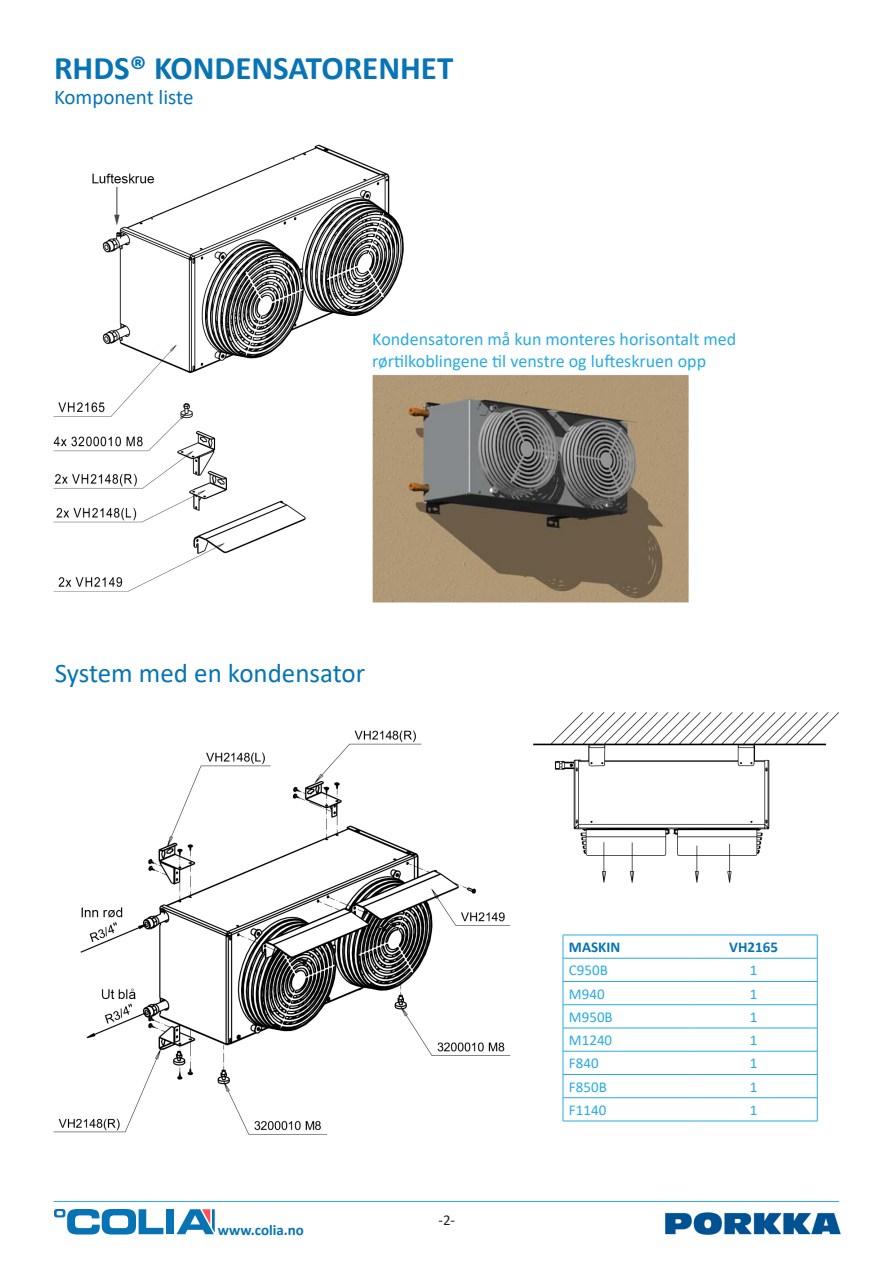
<style>
.page{position:relative;width:893px;height:1263px;background:#fff}
.page>*{position:absolute;margin:0;border:0;box-sizing:border-box;transform-origin:0 0}
.t1{font:700 33px "Calibri";color:#0674b6}
.t2{font:27px "Calibri";color:#0674b6}
.t3{font:21px "Calibri";color:#0674b6}
.t4{font:18px/21.6px "Calibri";color:#29abe2}
.t5{font:15px "Calibri";color:#29abe2}
.t6{font:700 15px "Calibri";color:#0674b6}
.t7{font:15px "Calibri";color:#231f20}
</style>
<div class="page">
<hr style="left:54px;top:1201px;width:785px;height:1px;background:#29abe2">
<svg style="left:54px;top:1209px;width:109px;height:25px"></svg>
<div style="left:166px;top:1209px;width:8px;height:25px;background:#0773b5"></div>
<svg style="left:177px;top:1209px;width:38px;height:25px"></svg>
<img style="left:666px;top:1212px;width:175px;height:22px">
<img style="left:53px;top:144px;width:786px;height:991px">
<hr style="left:563px;top:935px;width:127px;height:1px;background:#29abe2">
<hr style="left:690px;top:935px;width:127px;height:1px;background:#29abe2">
<hr style="left:563px;top:958px;width:127px;height:1px;background:#29abe2">
<hr style="left:690px;top:958px;width:127px;height:1px;background:#29abe2">
<hr style="left:563px;top:981px;width:127px;height:1px;background:#29abe2">
<hr style="left:690px;top:981px;width:127px;height:1px;background:#29abe2">
<hr style="left:563px;top:1004px;width:127px;height:1px;background:#29abe2">
<hr style="left:690px;top:1004px;width:127px;height:1px;background:#29abe2">
<hr style="left:563px;top:1028px;width:127px;height:1px;background:#29abe2">
<hr style="left:690px;top:1028px;width:127px;height:1px;background:#29abe2">
<hr style="left:563px;top:1051px;width:127px;height:1px;background:#29abe2">
<hr style="left:690px;top:1051px;width:127px;height:1px;background:#29abe2">
<hr style="left:563px;top:1074px;width:127px;height:1px;background:#29abe2">
<hr style="left:690px;top:1074px;width:127px;height:1px;background:#29abe2">
<hr style="left:563px;top:1097px;width:127px;height:1px;background:#29abe2">
<svg style="left:563px;top:935px;width:1px;height:186px"></svg>
<hr style="left:690px;top:1097px;width:127px;height:1px;background:#29abe2">
<svg style="left:817px;top:935px;width:1px;height:186px"></svg>
<hr style="left:563px;top:1121px;width:127px;height:1px;background:#29abe2">
<hr style="left:690px;top:1121px;width:127px;height:1px;background:#29abe2">
<p class="t1" style="left:54px;top:44px;width:401px">RHDS® KONDENSATORENHET</p>
<p class="t3" style="left:54px;top:82px;width:141px">Komponent liste</p>
<p class="t4" style="left:372px;top:328px;width:365px">Kondensatoren må kun monteres horisontalt med rørtilkoblingene til venstre og lufteskruen opp</p>
<p class="t2" style="left:55px;top:654px;width:312px">System med en kondensator</p>
<p class="t6" style="left:218px;top:1219px;width:88px">www.colia.no</p>
<p class="t7" style="left:438px;top:1209px;width:18px">-2-</p>
<p class="t6" style="left:569px;top:937px;width:53px">MASKIN</p>
<p class="t6" style="left:729px;top:937px;width:50px">VH2165</p>
<p class="t5" style="left:569px;top:960px;width:40px">C950B</p>
<p class="t5" style="left:750px;top:960px;width:9px">1</p>
<p class="t5" style="left:569px;top:983px;width:37px">M940</p>
<p class="t5" style="left:750px;top:983px;width:9px">1</p>
<p class="t5" style="left:569px;top:1006px;width:45px">M950B</p>
<p class="t5" style="left:750px;top:1006px;width:9px">1</p>
<p class="t5" style="left:569px;top:1030px;width:45px">M1240</p>
<p class="t5" style="left:750px;top:1030px;width:9px">1</p>
<p class="t5" style="left:569px;top:1053px;width:31px">F840</p>
<p class="t5" style="left:750px;top:1053px;width:9px">1</p>
<p class="t5" style="left:569px;top:1076px;width:39px">F850B</p>
<p class="t5" style="left:750px;top:1076px;width:9px">1</p>
<p class="t5" style="left:569px;top:1099px;width:39px">F1140</p>
<p class="t5" style="left:750px;top:1099px;width:9px">1</p>
</div>
